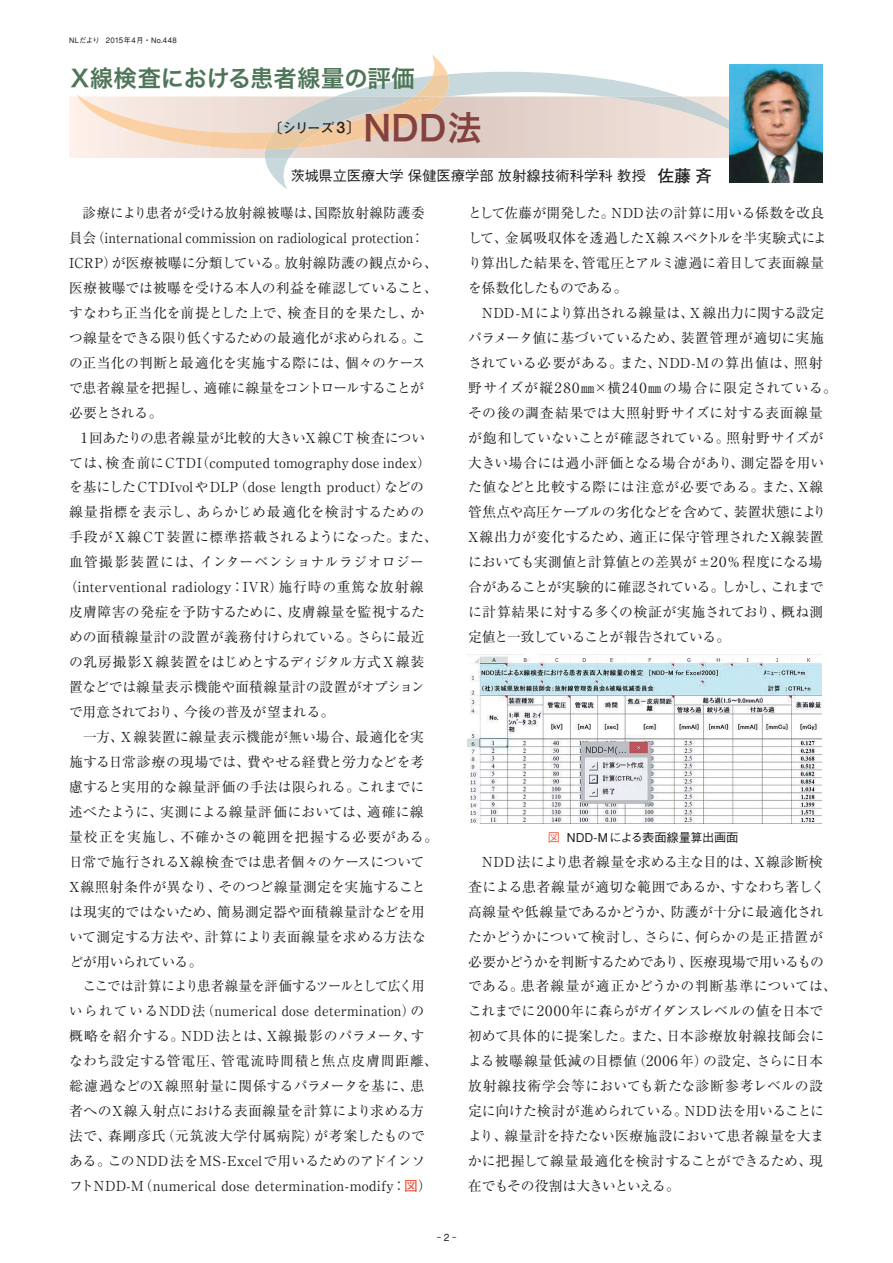
<style>
.page{position:relative;width:893px;height:1263px;background:#fff}
.page>*{position:absolute;margin:0;border:0;box-sizing:border-box;transform-origin:0 0}
.t1{font:34.5px "Hira Kaku Pro W6 90 msp RKSJ H";color:#84423f}
.t2{font:23.4px "Hira Kaku Pro W6 90 msp RKSJ H";color:#4e7558}
.t3{font:14.25px "Gothic BBB Medium 90 msp RKSJ H";color:#231f20}
.t4{font:13.8px/24.9px "Ryumin regular 90 msp RKSJ H";letter-spacing:.01em;color:#231f20}
.t5{font:13.8px "Ryumin regular 90 msp RKSJ H";letter-spacing:.04em;color:#231f20}
.t6{font:13.8px "Ryumin regular 90 msp RKSJ H";letter-spacing:.045em;color:#231f20}
.t7{font:13.8px "Ryumin regular 90 msp RKSJ H";letter-spacing:.03em;color:#231f20}
.t8{font:13.8px "Ryumin regular 90 msp RKSJ H";letter-spacing:-.065em;color:#231f20}
.t9{font:13.8px "Ryumin regular 90 msp RKSJ H";letter-spacing:.06em;color:#231f20}
.t10{font:13.8px "Ryumin regular 90 msp RKSJ H";letter-spacing:.065em;color:#231f20}
.t11{font:13.8px "Ryumin regular 90 msp RKSJ H";letter-spacing:.05em;color:#231f20}
.t12{font:13.8px "Ryumin regular 90 msp RKSJ H";letter-spacing:-.03em;color:#231f20}
.t13{font:13.8px "Ryumin regular 90 msp RKSJ H";letter-spacing:-.045em;color:#231f20}
.t14{font:13.5px "Futo Go B101 Bold 90 msp RKSJ H";color:#231f20}
.t15{font:12.15px "Gothic BBB Medium 90 msp RKSJ H";letter-spacing:-.01em;color:#231f20}
.t16{font:9.75px "Gothic BBB Medium 90 msp RKSJ H";color:#231f20}
.t17{font:7.5px "Gothic BBB Medium 90 msp RKSJ H";color:#231f20}
.s1{font-size:7.8px}
.s2{font-size:15.9px}
.s3{font-size:15px}
.s4{font-family:"Futo Go B101 Bold 90 msp RKSJ H";font-size:16.5px}
.s5{font-size:14.7px}
.s6{font-family:"Futo Go B101 Bold 90 msp RKSJ H";color:#f15a40}
.s7{color:#f15a40}
.s8{font-size:10.2px}
</style>
<div class="page">
<svg style="left:77px;top:55px;width:653px;height:134px"></svg>
<img style="left:730px;top:64px;width:93px;height:119px">
<img style="left:467px;top:656px;width:354px;height:168px">
<p class="t17" style="left:69px;top:37px;width:109px">NLだより　<span class="s1">2015</span>年 <span class="s1">4</span>月・No.<span class="s1">448</span></p>
<h2 class="t2" style="left:71px;top:69px;width:346px">X線検査における患者線量の評価</h2>
<p class="t14" style="left:269px;top:123px;width:92px">〔シリーズ <span class="s2">3</span><span class="s3">〕</span></p>
<h1 class="t1" style="left:363px;top:115px;width:120px">NDD法</h1>
<p class="t3" style="left:291px;top:171px;width:423px">茨城県立医療大学 保健医療学部 放射線技術科学科 教授 <span class="s4">佐藤 斉</span></p>
<p class="t4" style="left:69px;top:202px;width:370px">　診療により患者が受ける放射線被曝は、国際放射線防護委員会（international commission on radiological protection：<br>ICRP）が医療被曝に分類している。放射線防護の観点から、医療被曝では被曝を受ける本人の利益を確認していること、すなわち正当化を前提とした上で、検査目的を果たし、かつ線量をできる限り低くするための最適化が求められる。この正当化の判断と最適化を実施する際には、個々のケースで患者線量を把握し、適確に線量をコントロールすることが必要とされる。</p>
<p class="t4" style="left:80px;top:427px;width:346px"><span class="s5">1</span>回あたりの患者線量が比較的大きいＸ線CT検査につい</p>
<p class="t4" style="left:69px;top:452px;width:363px">ては、検査前にCTDI（computed tomography dose index）</p>
<p class="t4" style="left:69px;top:477px;width:356px">を基にしたCTDIvolやDLP（dose length product）などの</p>
<p class="t11" style="left:69px;top:507px;width:357px">線量指標を表示し、あらかじめ最適化を検討するための</p>
<p class="t5" style="left:69px;top:532px;width:370px">手段がX線CT装置に標準搭載されるようになった。また、</p>
<p class="t6" style="left:69px;top:557px;width:356px">血管撮影装置には、インターベンショナルラジオロジー</p>
<p class="t7" style="left:64px;top:582px;width:361px">（interventional radiology：IVR）施行時の重篤な放射線</p>
<p class="t4" style="left:69px;top:601px;width:357px">皮膚障害の発症を予防するために、皮膚線量を監視するた</p>
<p class="t4" style="left:69px;top:626px;width:357px">めの面積線量計の設置が義務付けられている。さらに最近</p>
<p class="t4" style="left:69px;top:651px;width:357px">の乳房撮影X 線装置をはじめとするディジタル方式X 線装</p>
<p class="t4" style="left:69px;top:676px;width:357px">置などでは線量表示機能や面積線量計の設置がオプション</p>
<p class="t12" style="left:69px;top:707px;width:292px">で用意されており、今後の普及が望まれる。　　</p>
<p class="t4" style="left:69px;top:726px;width:356px">　一方、X 線装置に線量表示機能が無い場合、最適化を実</p>
<p class="t4" style="left:69px;top:751px;width:357px">施する日常診療の現場では、費やせる経費と労力などを考</p>
<p class="t4" style="left:69px;top:776px;width:357px">慮すると実用的な線量評価の手法は限られる。これまでに</p>
<p class="t4" style="left:69px;top:801px;width:356px">述べたように、実測による線量評価においては、適確に線</p>
<p class="t5" style="left:69px;top:831px;width:370px">量校正を実施し、不確かさの範囲を把握する必要がある。</p>
<p class="t4" style="left:69px;top:851px;width:357px">日常で施行されるX線検査では患者個々のケースについて</p>
<p class="t4" style="left:69px;top:876px;width:358px">X線照射条件が異なり、そのつど線量測定を実施すること</p>
<p class="t4" style="left:69px;top:901px;width:357px">は現実的ではないため、簡易測定器や面積線量計などを用</p>
<p class="t4" style="left:69px;top:926px;width:358px">いて測定する方法や、計算により表面線量を求める方法な</p>
<p class="t13" style="left:69px;top:956px;width:135px">どが用いられている。</p>
<p class="t8" style="left:69px;top:981px;width:357px">　ここでは計算により患者線量を評価するツールとして広く用</p>
<p class="t4" style="left:69px;top:1001px;width:357px">いられているNDD法（numerical dose determination）の</p>
<p class="t9" style="left:69px;top:1031px;width:357px">概略を紹介する。NDD法とは、X線撮影のパラメータ、す</p>
<p class="t10" style="left:69px;top:1056px;width:370px">なわち設定する管電圧、管電流時間積と焦点皮膚間距離、</p>
<p class="t4" style="left:69px;top:1076px;width:357px">総濾過などのＸ線照射量に関係するパラメータを基に、患</p>
<p class="t4" style="left:69px;top:1100px;width:356px">者へのX線入射点における表面線量を計算により求める方</p>
<p class="t6" style="left:69px;top:1131px;width:357px">法で、森剛彦氏（元筑波大学付属病院）が考案したもので</p>
<p class="t4" style="left:69px;top:1150px;width:358px">ある。このNDD法をMS-Excelで用いるためのアドインソ</p>
<p class="t4" style="left:69px;top:1175px;width:364px">フトNDD-M（numerical dose determination-modify：<span class="s6">図</span>）</p>
<p class="t4" style="left:468px;top:202px;width:371px">として佐藤が開発した。NDD 法の計算に用いる係数を改良して、金属吸収体を透過したＸ線スペクトルを半実験式により算出した結果を、管電圧とアルミ濾過に着目して表面線量を係数化したものである。<br>　NDD-Mにより算出される線量は、X 線出力に関する設定パラメータ値に基づいているため、装置管理が適切に実施されている必要がある。また、NDD-Mの算出値は、照射野サイズが縦<span class="s5">280</span>㎜×横<span class="s5">240</span>㎜の場合に限定されている。その後の調査結果では大照射野サイズに対する表面線量が飽和していないことが確認されている。照射野サイズが大きい場合には過小評価となる場合があり、測定器を用いた値などと比較する際には注意が必要である。また、X線管焦点や高圧ケーブルの劣化などを含めて、装置状態により<br>X線出力が変化するため、適正に保守管理されたX線装置においても実測値と計算値との差異が±<span class="s5">20</span>% 程度になる場合があることが実験的に確認されている。しかし、これまでに計算結果に対する多くの検証が実施されており、概ね測定値と一致していることが報告されている。</p>
<p class="t15" style="left:548px;top:833px;width:192px"><span class="s7">図</span> NDD-Mによる表面線量算出画面</p>
<p class="t4" style="left:468px;top:851px;width:371px">　NDD法により患者線量を求める主な目的は、X線診断検査による患者線量が適切な範囲であるか、すなわち著しく高線量や低線量であるかどうか、防護が十分に最適化されたかどうかについて検討し、さらに、何らかの是正措置が必要かどうかを判断するためであり、医療現場で用いるものである。患者線量が適正かどうかの判断基準については、これまでに<span class="s5">2000</span>年に森らがガイダンスレベルの値を日本で初めて具体的に提案した。また、日本診療放射線技師会による被曝線量低減の目標値（<span class="s5">2006</span> 年）の設定、さらに日本放射線技術学会等においても新たな診断参考レベルの設定に向けた検討が進められている。NDD法を用いることにより、線量計を持たない医療施設において患者線量を大まかに把握して線量最適化を検討することができるため、現在でもその役割は大きいといえる。</p>
<p class="t16" style="left:434px;top:1234px;width:27px">‐<span class="s8">2</span>‐</p>
</div>
